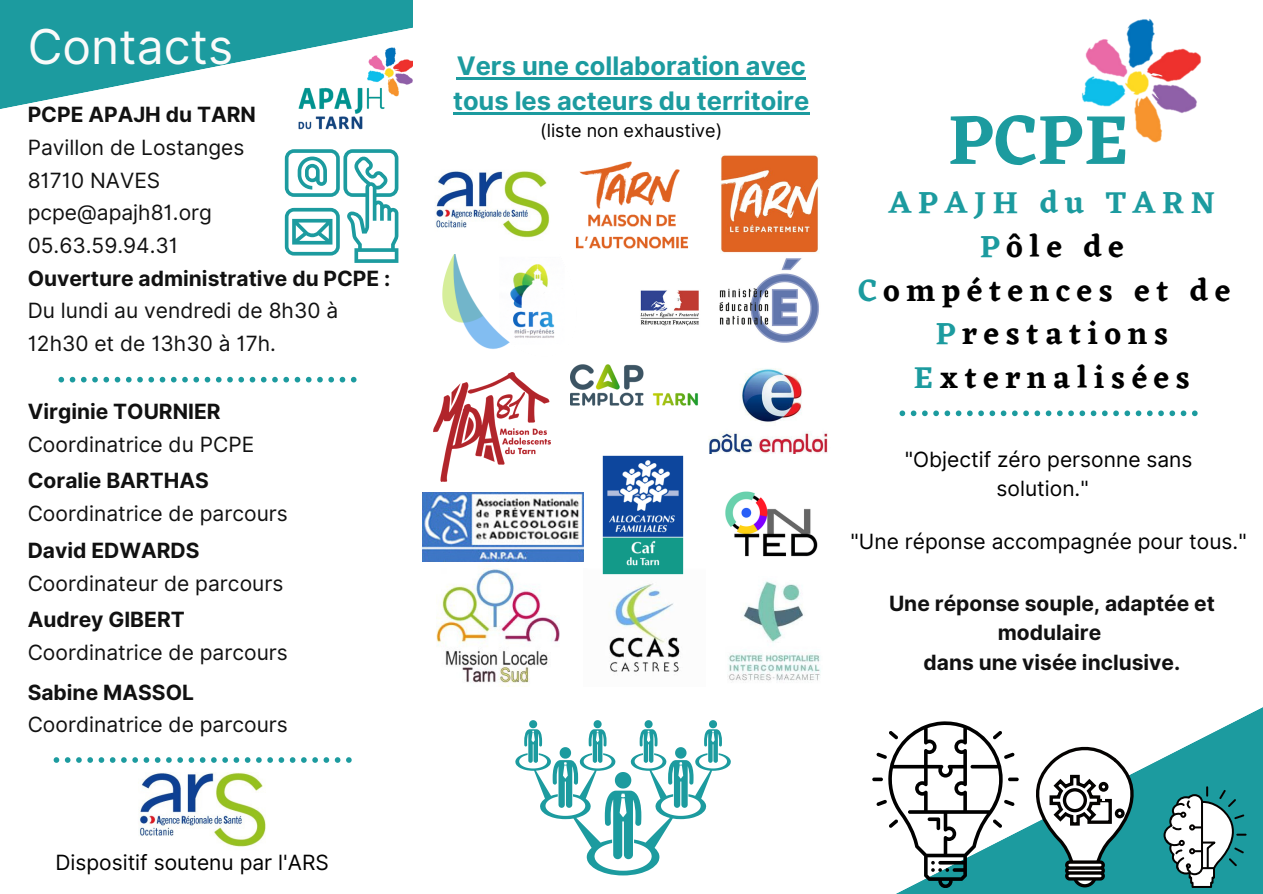
<style>
.page{position:relative;width:1263px;height:894px;background:#fff}
.page>*{position:absolute;margin:0;border:0;box-sizing:border-box;transform-origin:0 0}
.t1{font:600 72px "Eczar";color:#1c9b9f}
.t2{font:48px "Inter";color:#fafafa}
.t3{font:600 31.5px/43.8px "Eczar";letter-spacing:.215em;color:#000;text-align:center}
.t4{font:600 31.5px "Eczar";letter-spacing:.215em;color:#1c9b9f}
.t5{font:700 25.5px/34.8px "Inter";color:#1c9b9f}
.t6{font:21px/32.5px "Inter";color:#111}
.t7{font:700 21px/29.2px "Inter";color:#111;text-align:center}
.t8{font:21px/29.2px "Inter";color:#000;text-align:center}
.t9{font:18px "Inter";color:#000}
.s1{color:#1c9b9f}
</style>
<div class="page">
<svg style="left:872px;top:707px;width:391px;height:186px;fill:#1c9b9f"></svg>
<svg style="left:0;top:0;width:413px;height:109px;fill:#1c9b9f"></svg>
<img style="left:252px;top:18px;width:161px;height:140px">
<svg style="left:285px;top:149px;width:113px;height:114px"></svg>
<img style="left:436px;top:171px;width:114px;height:67px">
<img style="left:575px;top:161px;width:114px;height:88px">
<img style="left:725px;top:491px;width:93px;height:66px">
<img style="left:442px;top:254px;width:113px;height:95px">
<img style="left:728px;top:581px;width:93px;height:100px">
<img style="left:640px;top:258px;width:179px;height:85px">
<img style="left:602px;top:568px;width:81px;height:104px">
<img style="left:571px;top:338px;width:132px;height:68px">
<img style="left:423px;top:492px;width:160px;height:69px">
<img style="left:603px;top:456px;width:81px;height:118px">
<img style="left:434px;top:372px;width:117px;height:109px">
<img style="left:437px;top:568px;width:122px;height:118px">
<img style="left:721px;top:154px;width:98px;height:99px">
<img style="left:709px;top:368px;width:119px;height:85px">
<svg style="left:1074px;top:864px;width:21px;height:21px"></svg>
<div style="left:1072px;top:862px;width:25px;height:25px;border:3px solid #040200;border-radius:50%"></div>
<svg style="left:1022px;top:746px;width:126px;height:125px"></svg>
<div style="left:1099px;top:781px;width:9px;height:10px;border:3px solid #040200;border-radius:50%"></div>
<div style="left:1067px;top:867px;width:36px;height:6px;background:#3e3c3b;border-radius:3px"></div>
<div style="left:1065px;top:865px;width:40px;height:9px;border:3px solid #040200;border-radius:3px"></div>
<div style="left:1067px;top:861px;width:36px;height:6px;background:#fff;border-radius:3px"></div>
<div style="left:1065px;top:860px;width:40px;height:9px;border:3px solid #040200;border-radius:3px"></div>
<div style="left:1067px;top:872px;width:36px;height:6px;background:#fff;border-radius:3px"></div>
<div style="left:1065px;top:871px;width:40px;height:9px;border:3px solid #040200;border-radius:3px"></div>
<img style="left:1082px;top:18px;width:119px;height:125px">
<svg style="left:515px;top:720px;width:216px;height:155px"></svg>
<svg style="left:1163px;top:787px;width:83px;height:100px"></svg>
<div style="left:1189px;top:847px;width:6px;height:7px;border:2px solid #040200;border-radius:50%"></div>
<svg style="left:1008px;top:777px;width:11px;height:4px"></svg>
<svg style="left:872px;top:777px;width:11px;height:4px"></svg>
<svg style="left:876px;top:720px;width:139px;height:167px"></svg>
<img style="left:139px;top:772px;width:127px;height:75px">
<svg style="left:58px;top:377px;width:299px;height:5px"></svg>
<svg style="left:54px;top:757px;width:298px;height:5px"></svg>
<svg style="left:899px;top:410px;width:299px;height:6px"></svg>
<hr style="left:457px;top:77px;width:349px;height:3px;background:#1c9b9f">
<hr style="left:453px;top:112px;width:356px;height:3px;background:#1c9b9f">
<p class="t2" style="left:28px;top:18px;width:207px">Contacts</p>
<p class="t7" style="left:28px;top:100px;width:230px">PCPE APAJH du TARN</p>
<p class="t6" style="left:28px;top:131px;width:218px">Pavillon de Lostanges</p>
<p class="t6" style="left:28px;top:164px;width:134px">81710 NAVES</p>
<p class="t6" style="left:28px;top:196px;width:186px">pcpe@apajh81.org</p>
<p class="t6" style="left:28px;top:229px;width:152px">05.63.59.94.31</p>
<p class="t7" style="left:28px;top:263px;width:364px">Ouverture administrative du PCPE :</p>
<p class="t6" style="left:28px;top:294px;width:312px">Du lundi au vendredi de 8h30 à<br>12h30 et de 13h30 à 17h.</p>
<p class="t7" style="left:28px;top:397px;width:194px">Virginie TOURNIER</p>
<p class="t6" style="left:28px;top:428px;width:228px">Coordinatrice du PCPE</p>
<p class="t7" style="left:28px;top:466px;width:183px">Coralie BARTHAS</p>
<p class="t6" style="left:28px;top:497px;width:262px">Coordinatrice de parcours</p>
<p class="t7" style="left:28px;top:535px;width:173px">David EDWARDS</p>
<p class="t6" style="left:28px;top:566px;width:257px">Coordinateur de parcours</p>
<p class="t7" style="left:28px;top:604px;width:159px">Audrey GIBERT</p>
<p class="t6" style="left:28px;top:635px;width:262px">Coordinatrice de parcours</p>
<p class="t7" style="left:28px;top:677px;width:168px">Sabine MASSOL</p>
<p class="t6" style="left:28px;top:708px;width:262px">Coordinatrice de parcours</p>
<p class="t8" style="left:55px;top:847px;width:275px">Dispositif soutenu par l'ARS</p>
<p class="t5" style="left:453px;top:48px;width:358px">Vers une collaboration avec tous les acteurs du territoire</p>
<p class="t9" style="left:540px;top:120px;width:184px">(liste non exhaustive)</p>
<p class="t1" style="left:948px;top:97px;width:182px">PCPE</p>
<p class="t4" style="left:889px;top:183px;width:328px">APAJH du TARN</p>
<p class="t3" style="left:858px;top:224px;width:373px"><span class="s1">P</span>ôle de<br><span class="s1">C</span>ompétences et de</p>
<p class="t3" style="left:914px;top:311px;width:278px"><span class="s1">P</span>restations<br><span class="s1">E</span>xternalisées</p>
<p class="t8" style="left:905px;top:444px;width:289px">"Objectif zéro personne sans solution."</p>
<p class="t8" style="left:850px;top:526px;width:398px">"Une réponse accompagnée pour tous."</p>
<p class="t7" style="left:889px;top:588px;width:327px">Une réponse souple, adaptée et modulaire</p>
<p class="t7" style="left:923px;top:647px;width:258px">dans une visée inclusive.</p>
</div>
